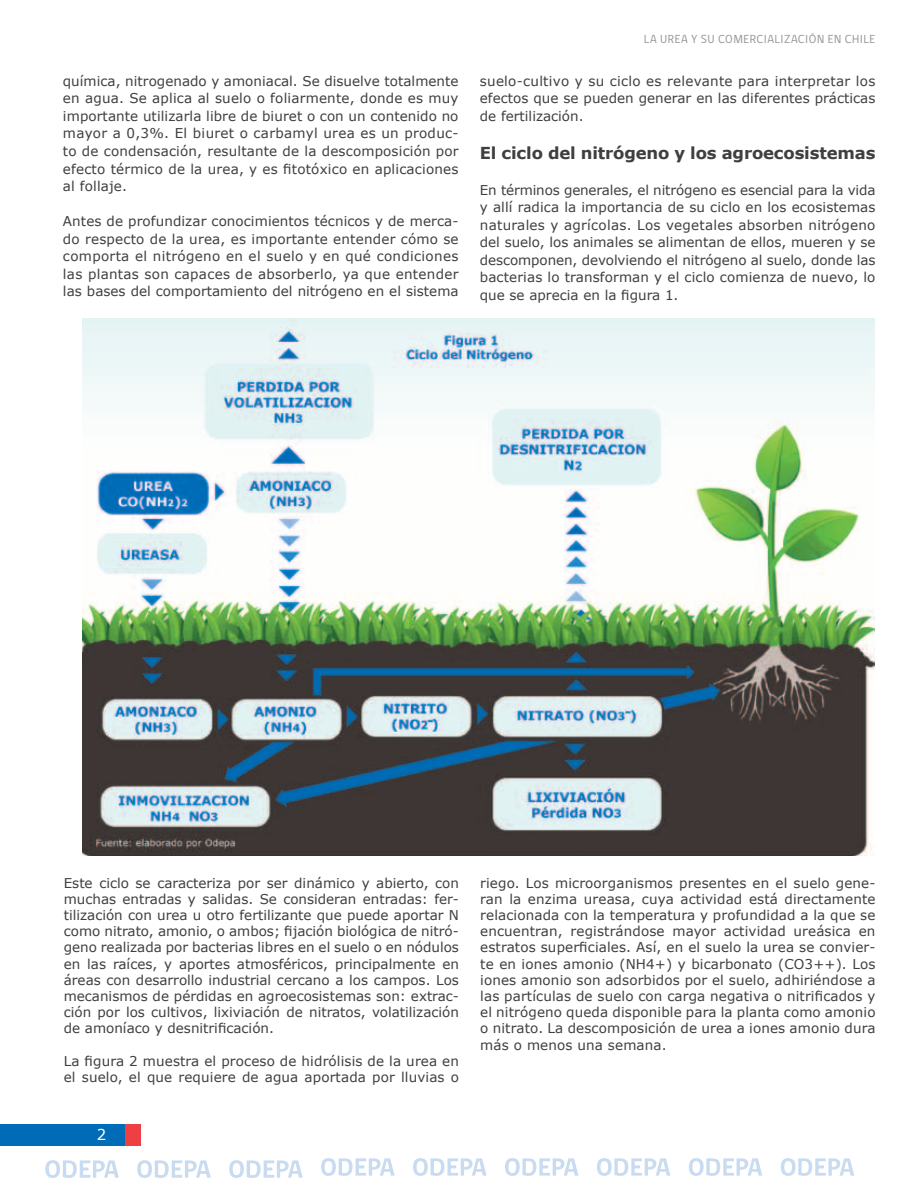
<style>
.page{position:relative;width:918px;height:1188px;background:#fff}
.page>*{position:absolute;margin:0;border:0;box-sizing:border-box;transform-origin:0 0}
.t1{font:700 16.5px "Verdana";letter-spacing:-.01em;color:#3f3f40}
.t2{font:15px "Verdana";color:#fff}
.t3{font:13.5px/16.2px "Verdana";letter-spacing:.01em;color:#3f3f40;text-align:justify}
.t4{font:12px "gob CL";letter-spacing:.04em;color:#939598}
</style>
<div class="page">
<div style="left:0;top:1125px;width:125px;height:21px;background:#006cb7"></div>
<div style="left:125px;top:1125px;width:16px;height:21px;background:#ee3f43"></div>
<svg style="left:781px;top:1158px;width:73px;height:18px"></svg>
<svg style="left:413px;top:1158px;width:74px;height:18px"></svg>
<svg style="left:689px;top:1158px;width:73px;height:18px"></svg>
<svg style="left:321px;top:1158px;width:74px;height:18px"></svg>
<svg style="left:597px;top:1158px;width:73px;height:18px"></svg>
<svg style="left:229px;top:1160px;width:74px;height:18px"></svg>
<svg style="left:505px;top:1158px;width:74px;height:18px"></svg>
<svg style="left:137px;top:1160px;width:74px;height:18px"></svg>
<svg style="left:45px;top:1160px;width:74px;height:18px"></svg>
<img style="left:82px;top:318px;width:792px;height:538px">
<p class="t3" style="left:63px;top:72px;width:397px;line-height:17.5px">química, nitrogenado y amoniacal. Se disuelve totalmente en agua. Se aplica al suelo o foliarmente, donde es muy importante utilizarla libre de biuret o con un contenido no mayor a 0,3%. El biuret o carbamyl urea es un produc&shy;to de condensación, resultante de la descomposición por efecto térmico de la urea, y es fitotóxico en aplicaciones al follaje.</p>
<p class="t3" style="left:63px;top:212px;width:397px;line-height:17.5px">Antes de profundizar conocimientos técnicos y de merca&shy;do respecto de la urea, es importante entender cómo se comporta el nitrógeno en el suelo y en qué condiciones las plantas son capaces de absorberlo, ya que entender las bases del comportamiento del nitrógeno en el sistema</p>
<p class="t4" style="left:644px;top:30px;width:233px">LA UREA Y SU COMERCIALIZACIÓN EN CHILE</p>
<p class="t3" style="left:480px;top:72px;width:397px;line-height:17.5px">suelo-cultivo y su ciclo es relevante para interpretar los efectos que se pueden generar en las diferentes prácticas de fertilización.</p>
<p class="t1" style="left:480px;top:142px;width:397px">El ciclo del nitrógeno y los agroecosistemas</p>
<p class="t3" style="left:480px;top:181px;width:397px;line-height:17.5px">En términos generales, el nitrógeno es esencial para la vida y allí radica la importancia de su ciclo en los ecosistemas naturales y agrícolas. Los vegetales absorben nitrógeno del suelo, los animales se alimentan de ellos, mueren y se descomponen, devolviendo el nitrógeno al suelo, donde las bacterias lo transforman y el ciclo comienza de nuevo, lo que se aprecia en la figura 1.</p>
<p class="t3" style="left:64px;top:874px;width:397px">Este ciclo se caracteriza por ser dinámico y abierto, con muchas entradas y salidas. Se consideran entradas: fer&shy;tilización con urea u otro fertilizante que puede aportar N como nitrato, amonio, o ambos; fijación biológica de nitró&shy;geno realizada por bacterias libres en el suelo o en nódulos en las raíces, y aportes atmosféricos, principalmente en áreas con desarrollo industrial cercano a los campos. Los mecanismos de pérdidas en agroecosistemas son: extrac&shy;ción por los cultivos, lixiviación de nitratos, volatilización de amoníaco y desnitrificación.</p>
<p class="t3" style="left:64px;top:1053px;width:397px">La figura 2 muestra el proceso de hidrólisis de la urea en el suelo, el que requiere de agua aportada por lluvias o</p>
<p class="t2" style="left:97px;top:1125px;width:11px">2</p>
<p class="t3" style="left:480px;top:874px;width:397px">riego. Los microorganismos presentes en el suelo gene&shy;ran la enzima ureasa, cuya actividad está directamente relacionada con la temperatura y profundidad a la que se encuentran, registrándose mayor actividad ureásica en estratos superficiales. Así, en el suelo la urea se convier&shy;te en iones amonio (NH4+) y bicarbonato (CO3++). Los iones amonio son adsorbidos por el suelo, adhiriéndose a las partículas de suelo con carga negativa o nitrificados y el nitrógeno queda disponible para la planta como amonio o nitrato. La descomposición de urea a iones amonio dura más o menos una semana.</p>
</div>
